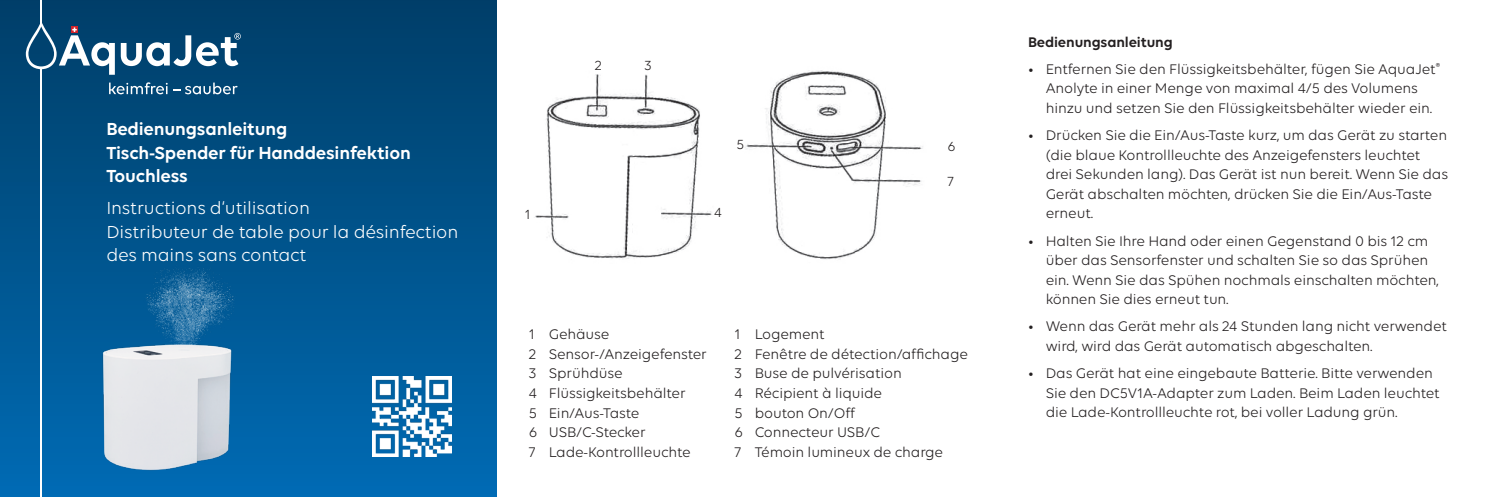
<style>
.page{position:relative;width:1489px;height:497px;background:#fff}
.page>*{position:absolute;margin:0;border:0;box-sizing:border-box;transform-origin:0 0}
.t1{font:18.75px/23.8px "Volte";letter-spacing:-.01em;color:#fff}
.t2{font:600 18.75px/23.8px "Volte";letter-spacing:-.01em;color:#fff}
.t3{font:15px/19.5px "Volte";letter-spacing:-.01em;color:#231f20}
.t4{font:600 15px "Volte";letter-spacing:-.01em;color:#231f20}
.t5{font:14.25px "Volte";color:#231f20}
</style>
<div class="page">
<div style="left:0;top:0;width:496px;height:496px;background:linear-gradient(to bottom,#003e68,#016bb3)"></div>
<hr style="left:40px;top:68px;width:2px;height:428px;background:#fff">
<hr style="left:40px;top:0;width:2px;height:25px;background:#fff">
<svg style="left:109px;top:82px;width:129px;height:12px;background:#427598"></svg>
<svg style="left:26px;top:21px;width:89px;height:54px"></svg>
<svg style="left:121px;top:33px;width:120px;height:33px"></svg>
<img style="left:372px;top:376px;width:80px;height:80px">
<img style="left:54px;top:239px;width:197px;height:245px">
<img style="left:535px;top:70px;width:388px;height:190px">
<p class="t2" style="left:106px;top:116px;width:306px">Bedienungsanleitung<br>Tisch-Spender für Handdesinfektion<br>Touchless</p>
<p class="t1" style="left:106px;top:195px;width:353px">Instructions d‘utilisation<br>Distributeur de table pour la désinfection des mains sans contact</p>
<p class="t5" style="left:524px;top:206px;width:7px">1</p>
<p class="t5" style="left:595px;top:57px;width:9px">2</p>
<p class="t5" style="left:644px;top:57px;width:9px">3</p>
<p class="t5" style="left:714px;top:203px;width:9px">4</p>
<p class="t5" style="left:736px;top:136px;width:9px">5</p>
<p class="t5" style="left:947px;top:138px;width:10px">6</p>
<p class="t5" style="left:947px;top:173px;width:8px">7</p>
<p class="t3" style="left:528px;top:324px;width:180px">1 Gehäuse<br>2 Sensor-/Anzeigefenster<br>3 Sprühdüse<br>4 Flüssigkeitsbehälter<br>5 Ein/Aus-Taste<br>6 USB/C-Stecker<br>7 Lade-Kontrollleuchte</p>
<p class="t3" style="left:734px;top:324px;width:235px">1 Logement<br>2 Fenêtre de détection/affichage<br>3 Buse de pulvérisation<br>4 Récipient à liquide<br>5 bouton On/Off<br>6 Connecteur USB/C<br>7 Témoin lumineux de charge</p>
<p class="t4" style="left:1028px;top:33px;width:146px">Bedienungsanleitung</p>
<p class="t3" style="left:1045px;top:59px;width:396px;text-indent:-18px">• Entfernen Sie den Flüssigkeitsbehälter, fügen Sie AquaJet<sup>®<br></sup>Anolyte in einer Menge von maximal 4/5 des Volumens hinzu und setzen Sie den Flüssigkeitsbehälter wieder ein.</p>
<p class="t3" style="left:1045px;top:125px;width:404px;text-indent:-18px">• Drücken Sie die Ein/Aus-Taste kurz, um das Gerät zu starten (die blaue Kontrollleuchte des Anzeigefensters leuchtet drei Sekunden lang). Das Gerät ist nun bereit. Wenn Sie das Gerät abschalten möchten, drücken Sie die Ein/Aus-Taste erneut.</p>
<p class="t3" style="left:1045px;top:230px;width:394px;text-indent:-18px">• Halten Sie Ihre Hand oder einen Gegenstand 0 bis 12 cm über das Sensorfenster und schalten Sie so das Sprühen ein. Wenn Sie das Spühen nochmals einschalten möchten, können Sie dies erneut tun.</p>
<p class="t3" style="left:1045px;top:316px;width:403px;text-indent:-18px">• Wenn das Gerät mehr als 24 Stunden lang nicht verwendet wird, wird das Gerät automatisch abgeschalten.</p>
<p class="t3" style="left:1045px;top:362px;width:395px;text-indent:-18px">• Das Gerät hat eine eingebaute Batterie. Bitte verwenden<br>Sie den DC5V1A-Adapter zum Laden. Beim Laden leuchtet die Lade-Kontrollleuchte rot, bei voller Ladung grün.</p>
</div>
